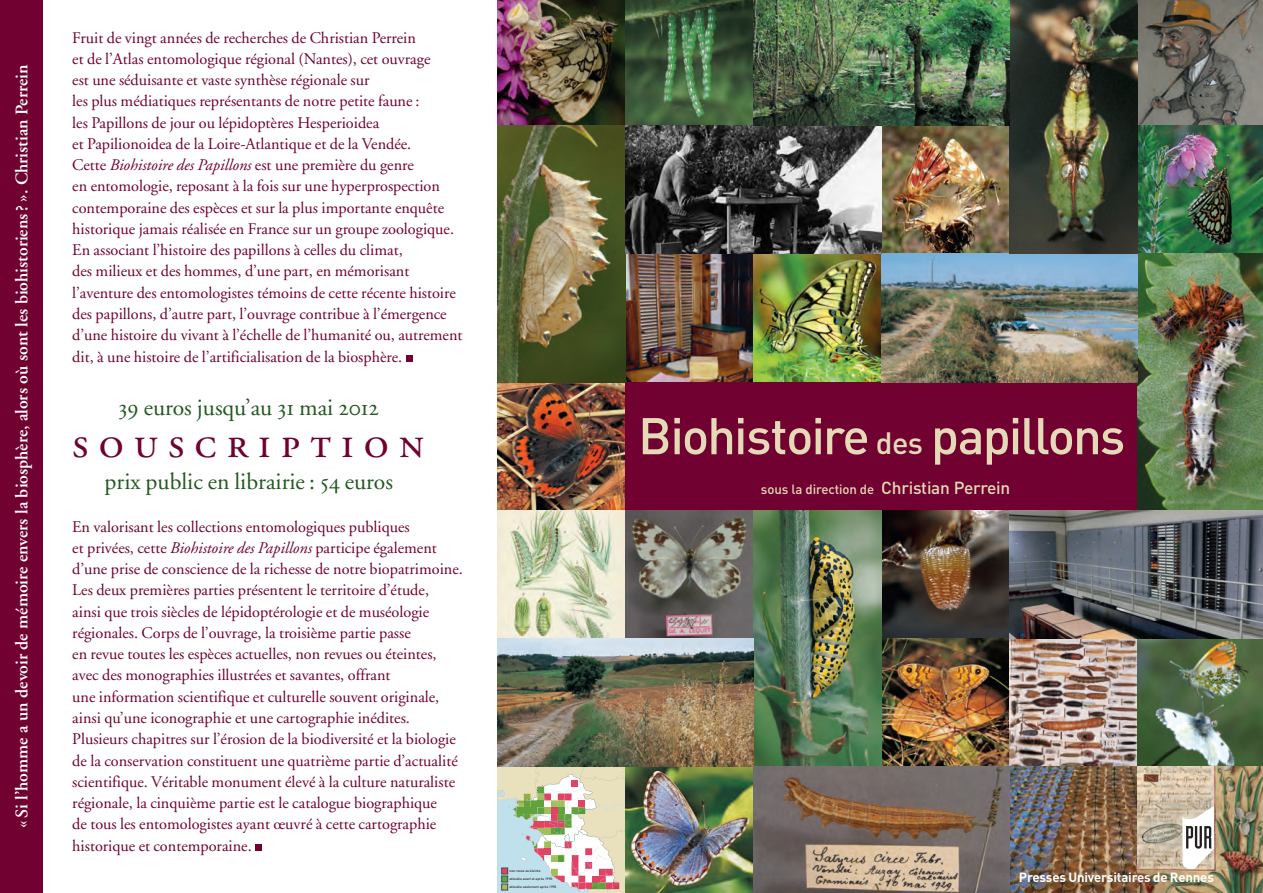
<style>
.page{position:relative;width:1263px;height:893px;background:#fff}
.page>*{position:absolute;margin:0;border:0;box-sizing:border-box;transform-origin:0 0}
.t1{font:50.85px "DIN Medium+FOZEPD";letter-spacing:-.035em;color:#e5dab7}
.t2{font:44.25px "Adobe Garamond Regular SC";letter-spacing:.225em;color:#700131}
.t3{font:23.55px "Adobe Garamond";color:#245823}
.t4{font:600 17.7px "Adobe Garamond";color:#fff}
.t5{font:16.2px/21.3px "Adobe Garamond";color:#700131}
.t6{font:13.2px "DIN Medium+FOZEPD";letter-spacing:-.005em;color:#e5dab7}
.t7{font:700 13.2px "DIN";letter-spacing:-.015em;color:#fff}
.t8{font:3.45px "DIN Medium+FOZEPD";color:#231f20}
.s1{font-style:italic}
.s2{font-family:"Adobe Garamond Regular SC"}
.s3{font-size:30.45px}
.s4{font-size:17.25px}
</style>
<div class="page">
<img style="left:497px;top:0;width:766px;height:893px">
<div style="left:0;top:0;width:43px;height:893px;background:#700131"></div>
<svg style="left:406px;top:355px;width:6px;height:6px"></svg>
<svg style="left:255px;top:844px;width:6px;height:6px"></svg>
<svg style="left:1182px;top:806px;width:32px;height:64px"></svg>
<p class="t4" style="left:15px;top:828px;width:765px;rotate:-90deg">« Si l’homme a un devoir de mémoire envers la biosphère, alors où sont les biohistoriens ? ». Christian Perrein</p>
<p class="t5" style="left:72px;top:28px;width:392px">Fruit de vingt années de recherches de Christian Perrein<br>et de l’Atlas entomologique régional (Nantes), cet ouvrage<br>est une séduisante et vaste synthèse régionale sur<br>les plus médiatiques représentants de notre petite faune :<br>les Papillons de jour ou lépidoptères Hesperioidea<br>et Papilionoidea de la Loire-Atlantique et de la Vendée.<br>Cette <span class="s1">Biohistoire des Papillons</span> est une première du genre<br>en entomologie, reposant à la fois sur une hyperprospection contemporaine des espèces et sur la plus importante enquête historique jamais réalisée en France sur un groupe zoologique.<br>En associant l’histoire des papillons à celles du climat,<br>des milieux et des hommes, d’une part, en mémorisant l’aventure des entomologistes témoins de cette récente histoire des papillons, d’autre part, l’ouvrage contribue à l’émergence d’une histoire du vivant à l’échelle de l’humanité ou, autrement dit, à une histoire de l’artificialisation de la biosphère.</p>
<h3 class="t3" style="left:119px;top:398px;width:262px"><span class="s2">39</span> euros jusqu’au <span class="s2">31</span> mai <span class="s2">2012</span></h3>
<h2 class="t2" style="left:72px;top:425px;width:354px">souscription</h2>
<h3 class="t3" style="left:105px;top:472px;width:290px">prix public en librairie : <span class="s2">54</span> euros</h3>
<p class="t5" style="left:72px;top:517px;width:392px">En valorisant les collections entomologiques publiques<br>et privées, cette <span class="s1">Biohistoire des Papillons</span> participe également d’une prise de conscience de la richesse de notre biopatrimoine.<br>Les deux premières parties présentent le territoire d’étude,<br>ainsi que trois siècles de lépidoptérologie et de muséologie régionales. Corps de l’ouvrage, la troisième partie passe<br>en revue toutes les espèces actuelles, non revues ou éteintes, avec des monographies illustrées et savantes, offrant<br>une information scientifique et culturelle souvent originale, ainsi qu’une iconographie et une cartographie inédites.<br>Plusieurs chapitres sur l’érosion de la biodiversité et la biologie de la conservation constituent une quatrième partie d’actualité scientifique. Véritable monument élevé à la culture naturaliste régionale, la cinquième partie est le catalogue biographique<br>de tous les entomologistes ayant œuvré à cette cartographie historique et contemporaine.</p>
<p class="t8" style="left:509px;top:869px;width:33px">non revue ou éteinte</p>
<p class="t8" style="left:509px;top:877px;width:44px">attestée avant et après 1990</p>
<p class="t8" style="left:509px;top:885px;width:48px">attestée seulement après 1990</p>
<h1 class="t1" style="left:638px;top:407px;width:489px">Biohistoire <span class="s3">des</span> papillons</h1>
<p class="t6" style="left:761px;top:482px;width:251px">sous la direction de <span class="s4">Christian Perrein</span></p>
<p class="t7" style="left:1019px;top:869px;width:197px">Presses Universitaires de Rennes</p>
</div>
